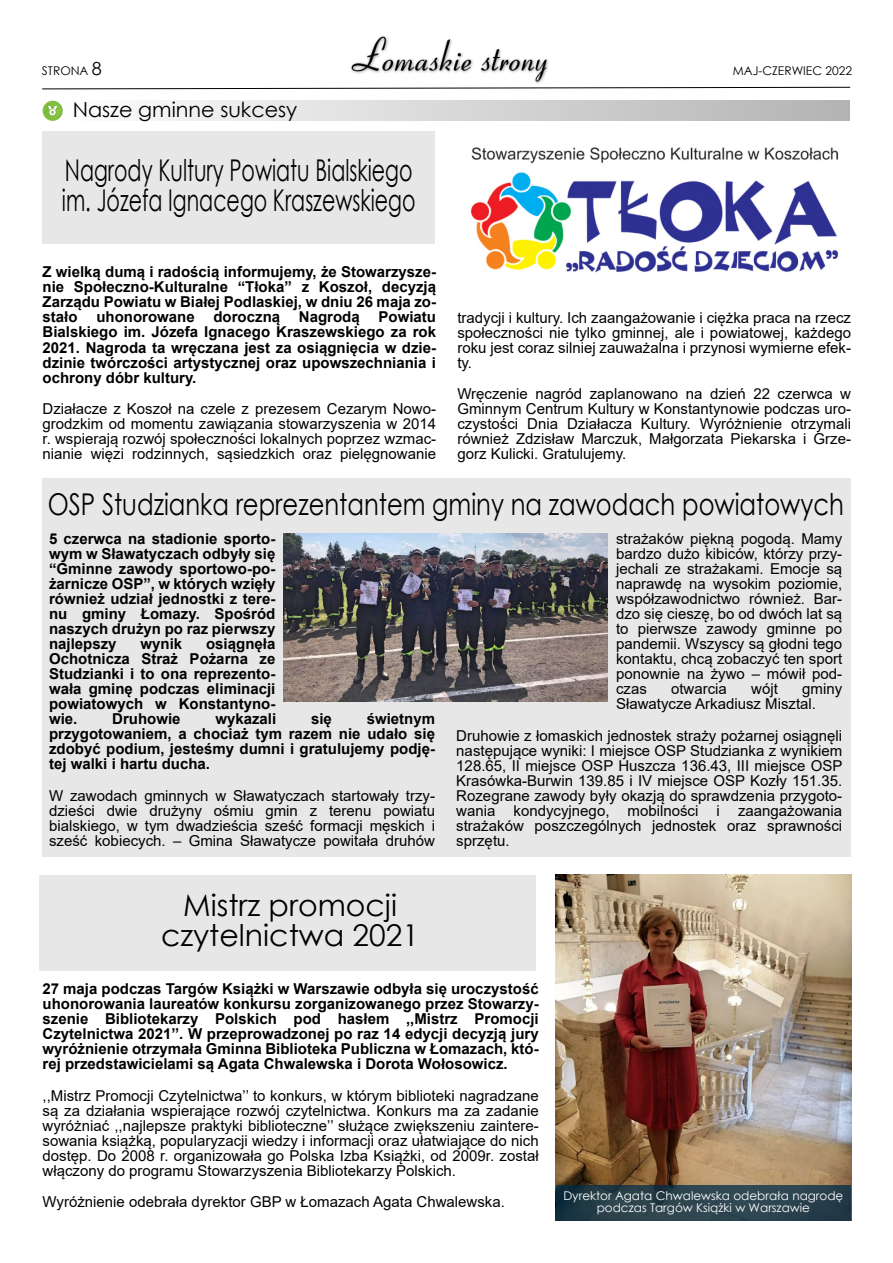
<style>
.page{position:relative;width:893px;height:1263px;background:#fff}
.page>*{position:absolute;margin:0;border:0;box-sizing:border-box;transform-origin:0 0}
.t1{font:30px/30px "Century Gothic";color:#000;scale:.68 1}
.t2{font:30px "Century Gothic";color:#000;scale:.81 1}
.t3{font:30px/30px "Century Gothic";color:#000;text-align:center}
.t4{font:20.7px "Century Gothic";color:#000}
.t5{font:15px/15px "Arial";color:#000;text-align:justify}
.t6{font:700 15px/15px "Arial";color:#000;text-align:justify}
.t7{font:12px/12px "Century Gothic";color:#fff;text-align:center}
.t8{font:12px "Century Gothic";color:#000}
.s1{font-size:18px}
</style>
<div class="page">
<svg style="left:42px;top:87px;width:808px;height:3px"></svg>
<img style="left:351px;top:36px;width:198px;height:48px">
<div style="left:43px;top:101px;width:807px;height:20px;background:linear-gradient(to right,#fefffe,#b3b3b4)"></div>
<svg style="left:43px;top:101px;width:20px;height:20px"></svg>
<div style="left:44px;top:102px;width:17px;height:17px;background:#7fbe3f;border-radius:50%"></div>
<svg style="left:48px;top:106px;width:10px;height:10px"></svg>
<div style="left:42px;top:132px;width:393px;height:112px;background:#e7e7e7"></div>
<img style="left:470px;top:147px;width:369px;height:126px">
<div style="left:42px;top:478px;width:808px;height:378px;background:#e7e7e7"></div>
<img style="left:284px;top:533px;width:323px;height:168px">
<div style="left:39px;top:875px;width:496px;height:95px;background:#e7e7e7"></div>
<img style="left:556px;top:875px;width:296px;height:345px">
<div style="left:556px;top:1185px;width:294px;height:35px;background:#002c49;opacity:.75"></div>
<p class="t8" style="left:42px;top:66px;width:61px">STRONA <span class="s1">8</span></p>
<p class="t8" style="left:733px;top:66px;width:121px">MAJ-CZERWIEC 2022</p>
<h2 class="t4" style="left:73px;top:101px;width:226px">Nasze gminne sukcesy</h2>
<h1 class="t1" style="left:62px;top:158px;width:521px">Nagrody Kultury Powiatu Bialskiego im. Józefa Ignacego Kraszewskiego</h1>
<p class="t6" style="left:43px;top:266px;width:395px">Z wielką dumą i radością informujemy, że Stowarzysze&shy;nie Społeczno-Kulturalne “Tłoka” z Koszoł, decyzją Zarządu Powiatu w Białej Podlaskiej, w dniu 26 maja zo&shy;stało</p>
<p class="t6" style="left:43px;top:311px;width:395px;text-indent:336px">Powiatu Bialskiego im. Józefa Ignacego Kraszewskiego za rok 2021. Nagroda ta wręczana jest za osiągnięcia w dzie&shy;dzinie twórczości artystycznej oraz upowszechniania i ochrony dóbr kultury.</p>
<p class="t5" style="left:43px;top:403px;width:395px">Działacze z Koszoł na czele z prezesem Cezarym Nowo&shy;grodzkim od momentu zawiązania stowarzyszenia w 2014 r. wspierają rozwój społeczności lokalnych poprzez wzmac&shy;nianie więzi rodzinnych, sąsiedzkich oraz pielęgnowanie</p>
<p class="t6" style="left:96px;top:311px;width:100px">uhonorowane</p>
<p class="t6" style="left:213px;top:311px;width:68px">doroczną</p>
<p class="t6" style="left:299px;top:311px;width:62px">Nagrodą</p>
<p class="t5" style="left:457px;top:311px;width:395px">tradycji i kultury. Ich zaangażowanie i ciężka praca na rzecz społeczności nie tylko gminnej, ale i powiatowej, każdego roku jest coraz silniej zauważalna i przynosi wymierne efek&shy;ty.</p>
<p class="t5" style="left:457px;top:388px;width:395px">Wręczenie nagród zaplanowano na dzień 22 czerwca w Gminnym Centrum Kultury w Konstantynowie podczas uro&shy;czystości Dnia Działacza Kultury. Wyróżnienie otrzymali również Zdzisław Marczuk, Małgorzata Piekarska i Grze&shy;gorz Kulicki. Gratulujemy.</p>
<h1 class="t2" style="left:48px;top:492px;width:984px">OSP Studzianka reprezentantem gminy na zawodach powiatowych</h1>
<p class="t6" style="left:49px;top:533px;width:228px">5 czerwca na stadionie sporto&shy;wym w Sławatyczach odbyły się “Gminne zawody sportowo-po&shy;żarnicze OSP”, w których wzięły również udział jednostki z tere&shy;nu gminy Łomazy. Spośród naszych drużyn po raz pierwszy najlepszy</p>
<p class="t6" style="left:49px;top:638px;width:228px;text-indent:157px">osiągnęła Ochotnicza Straż Pożarna ze Studzianki i to ona reprezento&shy;wała gminę podczas eliminacji powiatowych w Konstantyno&shy;wie.</p>
<p class="t6" style="left:141px;top:638px;width:43px">wynik</p>
<p class="t6" style="left:49px;top:713px;width:387px;text-indent:318px">świetnym przygotowaniem, a chociaż tym razem nie udało się zdobyć podium, jesteśmy dumni i gratulujemy podję&shy;tej walki i hartu ducha.</p>
<p class="t5" style="left:49px;top:789px;width:387px">W zawodach gminnych w Sławatyczach startowały trzy&shy;dzieści dwie drużyny ośmiu gmin z terenu powiatu bialskiego, w tym dwadzieścia sześć formacji męskich i sześć kobiecych. – Gmina Sławatycze powitała druhów</p>
<p class="t6" style="left:112px;top:713px;width:70px">Druhowie</p>
<p class="t6" style="left:215px;top:713px;width:62px">wykazali</p>
<p class="t6" style="left:311px;top:713px;width:22px">się</p>
<h1 class="t3" style="left:161px;top:893px;width:260px">Mistrz promocji czytelnictwa 2021</h1>
<p class="t5" style="left:616px;top:533px;width:228px">strażaków piękną pogodą. Mamy bardzo dużo kibiców, którzy przy&shy;jechali ze strażakami. Emocje są naprawdę na wysokim poziomie, współzawodnictwo również. Bar&shy;dzo się cieszę, bo od dwóch lat są to pierwsze zawody gminne po pandemii. Wszyscy są głodni tego kontaktu, chcą zobaczyć ten sport ponownie na żywo – mówił pod&shy;czas</p>
<p class="t5" style="left:671px;top:683px;width:57px">otwarcia</p>
<p class="t5" style="left:751px;top:683px;width:28px">wójt</p>
<p class="t5" style="left:616px;top:683px;width:228px;text-indent:186px">gminy<br>Sławatycze Arkadiusz Misztal.</p>
<p class="t5" style="left:456px;top:729px;width:388px">Druhowie z łomaskich jednostek straży pożarnej osiągnęli następujące wyniki: I miejsce OSP Studzianka z wynikiem 128.65, II miejsce OSP Huszcza 136.43, III miejsce OSP Krasówka-Burwin 139.85 i IV miejsce OSP Kozły 151.35.<br>Rozegrane zawody były okazją do sprawdzenia przygoto&shy;wania kondycyjnego, mobilności i zaangażowania strażaków poszczególnych jednostek oraz sprawności sprzętu.</p>
<p class="t6" style="left:43px;top:983px;width:498px">27 maja podczas Targów Książki w Warszawie odbyła się uroczystość uhonorowania laureatów konkursu zorganizowanego przez Stowarzy&shy;szenie Bibliotekarzy Polskich pod hasłem ,,Mistrz Promocji Czytelnictwa 2021’’. W przeprowadzonej po raz 14 edycji decyzją jury wyróżnienie otrzymała Gminna Biblioteka Publiczna w Łomazach, któ&shy;rej przedstawicielami są Agata Chwalewska i Dorota Wołosowicz.</p>
<p class="t5" style="left:43px;top:1089px;width:498px">,,Mistrz Promocji Czytelnictwa’’ to konkurs, w którym biblioteki nagradzane są za działania wspierające rozwój czytelnictwa. Konkurs ma za zadanie wyróżniać ,,najlepsze praktyki biblioteczne’’ służące zwiększeniu zaintere&shy;sowania książką, popularyzacji wiedzy i informacji oraz ułatwiające do nich dostęp. Do 2008 r. organizowała go Polska Izba Książki, od 2009r. został włączony do programu Stowarzyszenia Bibliotekarzy Polskich.</p>
<p class="t5" style="left:43px;top:1196px;width:464px">Wyróżnienie odebrała dyrektor GBP w Łomazach Agata Chwalewska.</p>
<p class="t7" style="left:563px;top:1191px;width:282px">Dyrektor Agata Chwalewska odebrała nagrodę podczas Targów Książki w Warszawie</p>
</div>
